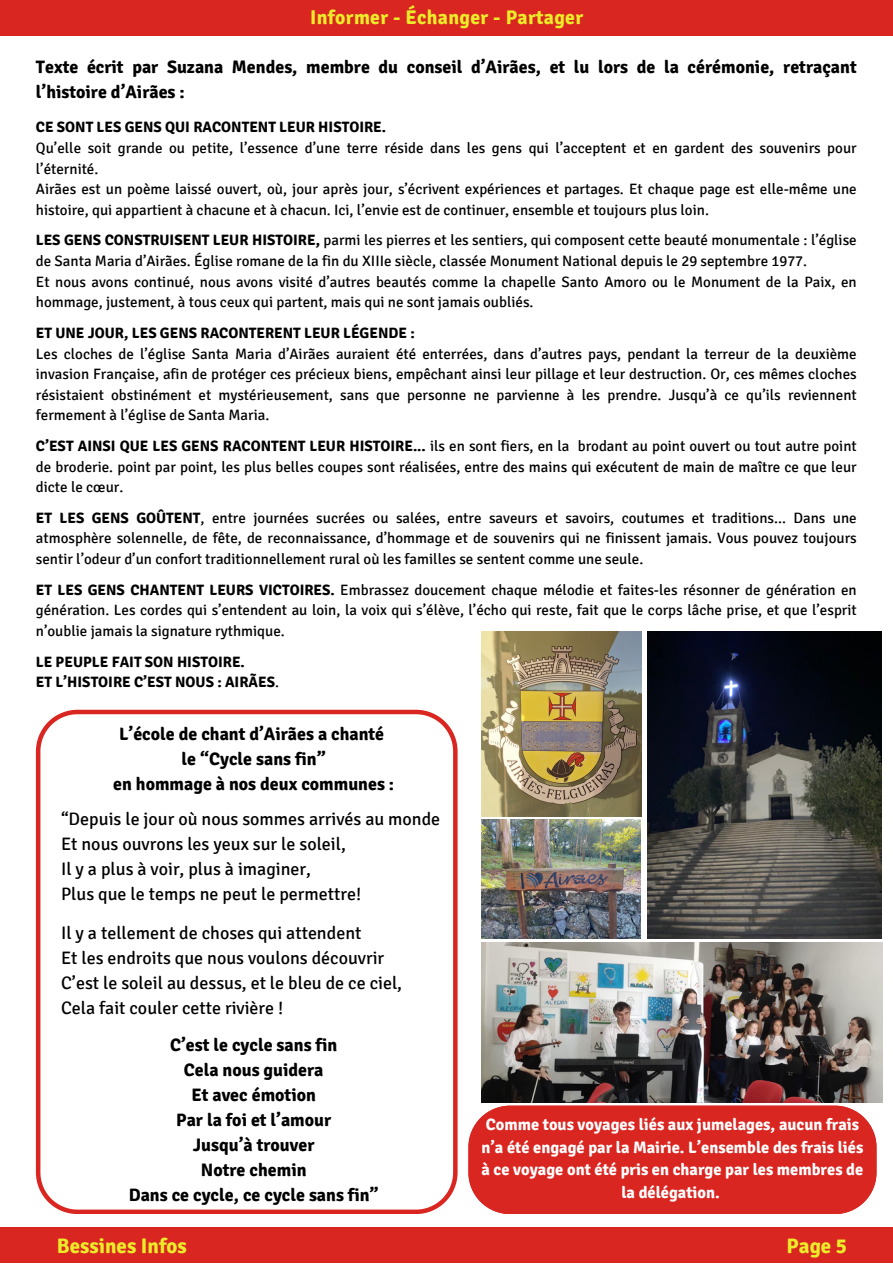
<style>
.page{position:relative;width:893px;height:1264px;background:#fff}
.page>*{position:absolute;margin:0;border:0;box-sizing:border-box;transform-origin:0 0}
.t1{font:700 21px "Signika";color:#eaec29}
.t2{font:700 19.8px "Signika";letter-spacing:.015em;color:#eaec29}
.t3{font:700 18px/25px "Signika";color:#000}
.t4{font:18px "Signika";color:#000}
.t5{font:700 16.5px/22.5px "Signika";color:#fff;text-align:center}
.t6{font:15px/20.5px "Signika";color:#000}
.t7{font:700 15px "Signika";color:#000}
.s1{font-weight:700}
.s2{font-weight:400}
</style>
<div class="page">
<div style="left:0;top:1227px;width:892px;height:35px;background:#da2621"></div>
<div style="left:0;top:0;width:892px;height:36px;background:#da2621"></div>
<svg style="left:36px;top:709px;width:421px;height:504px"></svg>
<img style="left:481px;top:631px;width:160px;height:185px">
<div style="left:468px;top:1105px;width:408px;height:108px;background:#da2621"></div>
<img style="left:481px;top:942px;width:400px;height:160px">
<img style="left:647px;top:631px;width:234px;height:307px">
<img style="left:481px;top:819px;width:159px;height:119px">
<p class="t2" style="left:310px;top:5px;width:274px">Informer - Échanger - Partager</p>
<p class="t3" style="left:36px;top:55px;width:822px">Texte écrit par Suzana Mendes, membre du conseil d’Airães, et lu lors de la cérémonie, retraçant l’histoire d’Airães :</p>
<p class="t7" style="left:36px;top:118px;width:352px">CE SONT LES GENS QUI RACONTENT LEUR HISTOIRE.</p>
<p class="t6" style="left:36px;top:138px;width:822px">Qu’elle soit grande ou petite, l’essence d’une terre réside dans les gens qui l’acceptent et en gardent des souvenirs pour l’éternité.</p>
<p class="t6" style="left:36px;top:179px;width:822px">Airães est un poème laissé ouvert, où, jour après jour, s’écrivent expériences et partages. Et chaque page est elle-même une histoire, qui appartient à chacune et à chacun. Ici, l’envie est de continuer, ensemble et toujours plus loin.</p>
<p class="t6" style="left:36px;top:230px;width:822px"><span class="s1">LES GENS CONSTRUISENT LEUR HISTOIRE,</span> parmi les pierres et les sentiers, qui composent cette beauté monumentale : l’église de Santa Maria d’Airães. Église romane de la fin du XIIIe siècle, classée Monument National depuis le 29 septembre 1977.</p>
<p class="t6" style="left:36px;top:271px;width:822px">Et nous avons continué, nous avons visité d’autres beautés comme la chapelle Santo Amoro ou le Monument de la Paix, en hommage, justement, à tous ceux qui partent, mais qui ne sont jamais oubliés.</p>
<p class="t7" style="left:36px;top:324px;width:380px">ET UNE JOUR, LES GENS RACONTERENT LEUR LÉGENDE :</p>
<p class="t6" style="left:36px;top:343px;width:822px;text-align:justify">Les cloches de l’église Santa Maria d’Airães auraient été enterrées, dans d’autres pays, pendant la terreur de la deuxième invasion Française, afin de protéger ces précieux biens, empêchant ainsi leur pillage et leur destruction. Or, ces mêmes cloches résistaient obstinément et mystérieusement, sans que personne ne parvienne à les prendre. Jusqu’à ce qu’ils reviennent fermement à l’église de Santa Maria.</p>
<p class="t6" style="left:36px;top:436px;width:822px;text-align:justify"><span class="s1">C’EST AINSI QUE LES GENS RACONTENT LEUR HISTOIRE...</span> ils en sont fiers, en la brodant au point ouvert ou tout autre point de broderie. point par point, les plus belles coupes sont réalisées, entre des mains qui exécutent de main de maître ce que leur dicte le cœur.</p>
<p class="t6" style="left:36px;top:507px;width:822px;text-align:justify"><span class="s1">ET LES GENS GOÛTENT</span>, entre journées sucrées ou salées, entre saveurs et savoirs, coutumes et traditions... Dans une atmosphère solennelle, de fête, de reconnaissance, d’hommage et de souvenirs qui ne finissent jamais. Vous pouvez toujours sentir l’odeur d’un confort traditionnellement rural où les familles se sentent comme une seule.</p>
<p class="t6" style="left:36px;top:579px;width:822px;text-align:justify"><span class="s1">ET LES GENS CHANTENT LEURS VICTOIRES.</span> Embrassez doucement chaque mélodie et faites-les résonner de génération en génération. Les cordes qui s’entendent au loin, la voix qui s’élève, l’écho qui reste, fait que le corps lâche prise, et que l’esprit n’oublie jamais la signature rythmique.</p>
<p class="t7" style="left:36px;top:652px;width:210px">LE PEUPLE FAIT SON HISTOIRE.</p>
<p class="t7" style="left:36px;top:673px;width:244px">ET L’HISTOIRE C’EST NOUS : AIRÃES<span class="s2">.</span></p>
<p class="t3" style="left:119px;top:721px;width:266px">L’école de chant d’Airães a chanté</p>
<p class="t3" style="left:181px;top:746px;width:146px">le “Cycle sans fin”</p>
<p class="t3" style="left:113px;top:771px;width:282px">en hommage à nos deux communes :</p>
<p class="t4" style="left:61px;top:807px;width:381px">“Depuis le jour où nous sommes arrivés au monde</p>
<p class="t4" style="left:61px;top:832px;width:286px">Et nous ouvrons les yeux sur le soleil,</p>
<p class="t4" style="left:61px;top:857px;width:251px">Il y a plus à voir, plus à imaginer,</p>
<p class="t4" style="left:61px;top:882px;width:302px">Plus que le temps ne peut le permettre!</p>
<p class="t4" style="left:61px;top:922px;width:302px">Il y a tellement de choses qui attendent</p>
<p class="t4" style="left:61px;top:947px;width:324px">Et les endroits que nous voulons découvrir</p>
<p class="t4" style="left:61px;top:971px;width:342px">C’est le soleil au dessus, et le bleu de ce ciel,</p>
<p class="t4" style="left:61px;top:996px;width:224px">Cela fait couler cette rivière !</p>
<p class="t3" style="left:170px;top:1033px;width:168px">C’est le cycle sans fin</p>
<p class="t3" style="left:184px;top:1057px;width:141px">Cela nous guidera</p>
<p class="t3" style="left:191px;top:1082px;width:126px">Et avec émotion</p>
<p class="t3" style="left:176px;top:1107px;width:157px">Par la foi et l’amour</p>
<p class="t3" style="left:193px;top:1132px;width:123px">Jusqu’à trouver</p>
<p class="t3" style="left:201px;top:1157px;width:107px">Notre chemin</p>
<p class="t3" style="left:129px;top:1182px;width:251px">Dans ce cycle, ce cycle sans fin”</p>
<p class="t5" style="left:481px;top:1113px;width:383px">Comme tous voyages liés aux jumelages, aucun frais n’a été engagé par la Mairie. L’ensemble des frais liés à ce voyage ont été pris en charge par les membres de la délégation.</p>
<p class="t1" style="left:57px;top:1232px;width:131px">Bessines Infos</p>
<p class="t1" style="left:786px;top:1232px;width:62px">Page 5</p>
</div>
